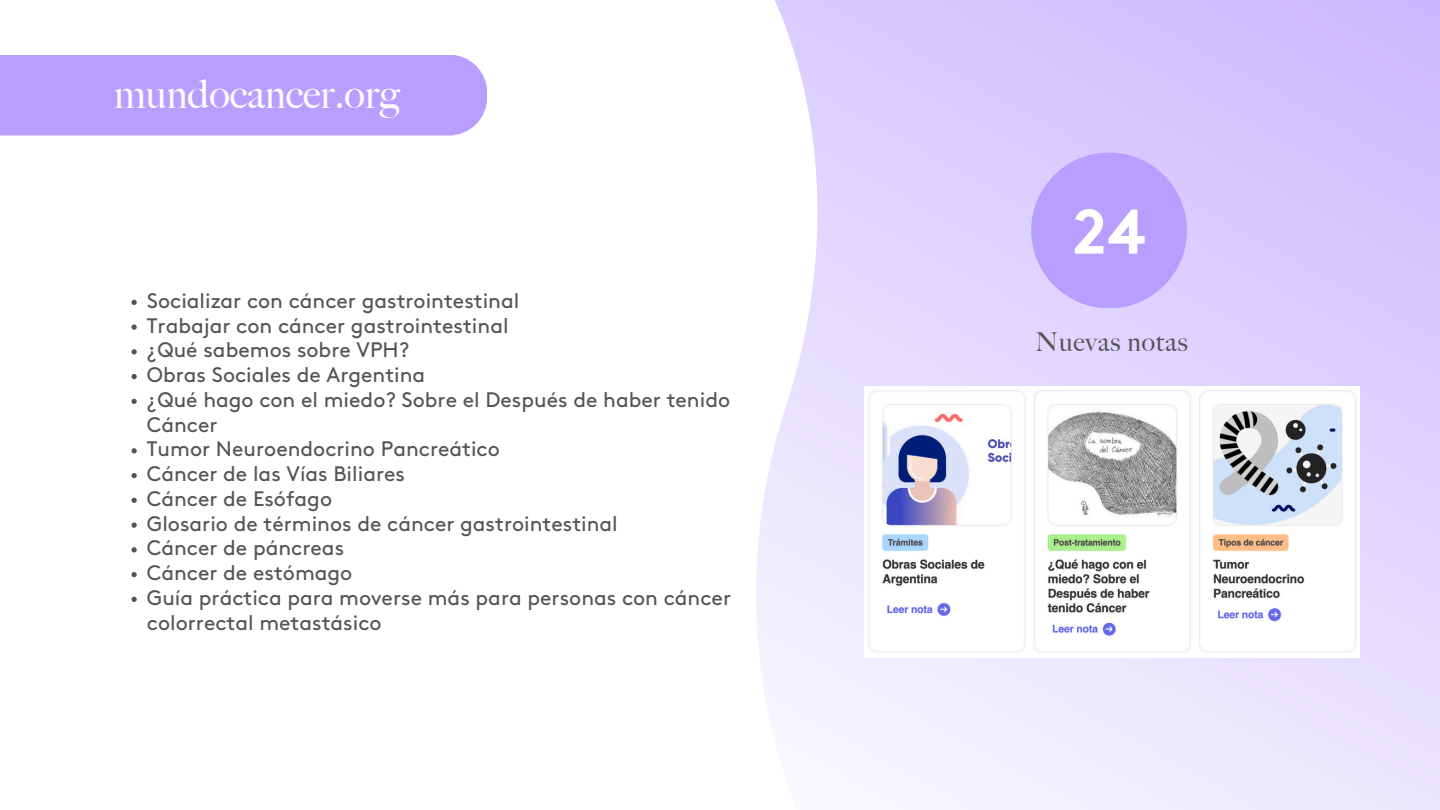
<style>
.page{position:relative;width:1440px;height:810px;background:#fff}
.page>*{position:absolute;margin:0;border:0;box-sizing:border-box;transform-origin:0 0}
.t1{font:700 62.9px "Brown";color:#fff}
.t2{font:500 40px "Big Caslon";color:#fff}
.t3{font:500 26px "Big Caslon";letter-spacing:.03em;color:#545454}
.t4{font:21px/24.8px "Brown";color:#545454}
</style>
<div class="page">
<svg style="left:756px;top:0;width:684px;height:810px"></svg>
<div style="left:0;top:55px;width:487px;height:80px;background:#b89fff"></div>
<div style="left:1031px;top:152px;width:156px;height:156px;background:#b89fff;border-radius:50%"></div>
<img style="left:864px;top:387px;width:495px;height:270px">
<svg style="left:131px;top:300px;width:6px;height:5px"></svg>
<svg style="left:131px;top:324px;width:6px;height:6px"></svg>
<svg style="left:131px;top:349px;width:6px;height:5px"></svg>
<svg style="left:131px;top:374px;width:6px;height:5px"></svg>
<svg style="left:131px;top:399px;width:6px;height:5px"></svg>
<svg style="left:131px;top:448px;width:6px;height:5px"></svg>
<svg style="left:131px;top:473px;width:6px;height:5px"></svg>
<svg style="left:131px;top:498px;width:6px;height:5px"></svg>
<svg style="left:131px;top:522px;width:6px;height:6px"></svg>
<svg style="left:131px;top:547px;width:6px;height:5px"></svg>
<svg style="left:131px;top:572px;width:6px;height:5px"></svg>
<svg style="left:131px;top:597px;width:6px;height:5px"></svg>
<p class="t2" style="left:114px;top:71px;width:288px">mundocancer.org</p>
<p class="t4" style="left:147px;top:289px;width:374px">Socializar con cáncer gastrointestinal</p>
<h2 class="t4" style="left:147px;top:314px;width:363px">Trabajar con cáncer gastrointestinal</h2>
<p class="t4" style="left:147px;top:339px;width:264px">¿Qué sabemos sobre VPH?</p>
<h1 class="t4" style="left:147px;top:364px;width:280px">Obras Sociales de Argentina</h1>
<p class="t4" style="left:147px;top:388px;width:585px">¿Qué hago con el miedo? Sobre el Después de haber tenido<br>Cáncer</p>
<p class="t4" style="left:147px;top:438px;width:354px">Tumor Neuroendocrino Pancreático</p>
<p class="t4" style="left:147px;top:463px;width:260px">Cáncer de las Vías Biliares</p>
<p class="t4" style="left:147px;top:487px;width:187px">Cáncer de Esófago</p>
<p class="t4" style="left:147px;top:512px;width:472px">Glosario de términos de cáncer gastrointestinal</p>
<p class="t4" style="left:147px;top:537px;width:199px">Cáncer de páncreas</p>
<p class="t4" style="left:147px;top:562px;width:207px">Cáncer de estómago</p>
<p class="t4" style="left:147px;top:586px;width:586px">Guía práctica para moverse más para personas con cáncer colorrectal metastásico</p>
<p class="t1" style="left:1072px;top:209px;width:75px">24</p>
<p class="t3" style="left:1035px;top:327px;width:154px">Nuevas notas</p>
</div>
